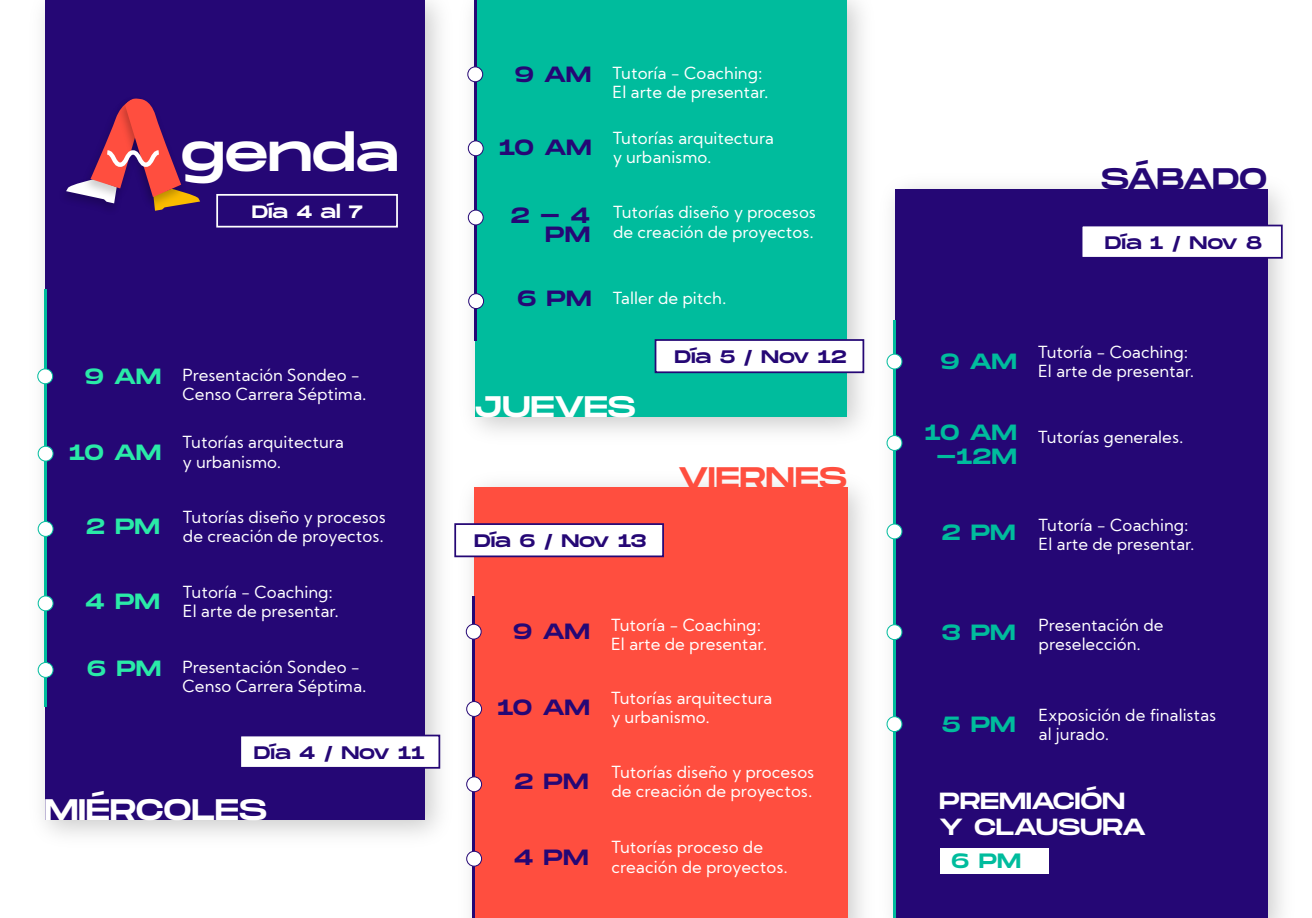
<style>
.page{position:relative;width:1312px;height:918px;background:#fff}
.page>*{position:absolute;margin:0;border:0;box-sizing:border-box;transform-origin:0 0}
.t1{font:49.7px "Monument Extended";letter-spacing:-.01em;color:#fff}
.t2{font:29.66px "Monument Extended";letter-spacing:-.01em;color:#fff}
.t3{font:29.66px "Monument Extended";letter-spacing:-.01em;color:#ff4e3f}
.t4{font:29.66px "Monument Extended";letter-spacing:-.035em;color:#250775}
.t5{font:23.36px/26.2px "Monument Extended";letter-spacing:-.015em;color:#fff}
.t6{font:22.05px "Monument Extended";letter-spacing:-.035em;color:#250775}
.t7{font:22.05px/23.6px "Monument Extended";letter-spacing:-.02em;color:#00bc9d;text-align:center}
.t8{font:22.05px "Monument Extended";letter-spacing:-.02em;color:#2aeaa8}
.t9{font:20.74px "Monument Extended";color:#00bc9d}
.t10{font:18.11px "Monument Extended";letter-spacing:-.01em;color:#250775}
.t11{font:17.85px "Monument Extended";color:#fff}
.t12{font:16.62px/19.2px "Kumbh Sans";color:#fff}
.s1{font-family:"Monument Extended";font-size:22.05px;color:#2aeaa8}
.s2{font-family:"Monument Extended";font-size:22.05px;color:#250775}
.s3{font-family:"Monument Extended";font-size:22.05px;color:#00bc9d}
</style>
<div class="page">
<img style="left:37px;top:0;width:404px;height:835px">
<div style="left:45px;top:0;width:379px;height:819px;background:#250775"></div>
<svg style="left:66px;top:98px;width:134px;height:113px"></svg>
<div style="left:239px;top:734px;width:201px;height:34px;background:#fff;border:2px solid #250775"></div>
<hr style="left:44px;top:289px;width:3px;height:417px;background:#00bc9d">
<div style="left:38px;top:369px;width:15px;height:14px;background:#fff;border-radius:50%"></div>
<div style="left:37px;top:368px;width:16px;height:16px;border:1px solid #00bc9d;border-radius:50%"></div>
<div style="left:38px;top:521px;width:15px;height:15px;background:#fff;border-radius:50%"></div>
<div style="left:38px;top:521px;width:15px;height:15px;border:1px solid #00bc9d;border-radius:50%"></div>
<div style="left:38px;top:662px;width:15px;height:15px;background:#fff;border-radius:50%"></div>
<div style="left:38px;top:662px;width:15px;height:15px;border:1px solid #00bc9d;border-radius:50%"></div>
<div style="left:38px;top:595px;width:15px;height:15px;background:#fff;border-radius:50%"></div>
<div style="left:38px;top:595px;width:15px;height:16px;border:1px solid #00bc9d;border-radius:50%"></div>
<div style="left:38px;top:446px;width:15px;height:15px;background:#fff;border-radius:50%"></div>
<div style="left:38px;top:445px;width:15px;height:16px;border:1px solid #00bc9d;border-radius:50%"></div>
<img style="left:467px;top:0;width:398px;height:432px">
<div style="left:475px;top:0;width:372px;height:416px;background:#00bc9d"></div>
<div style="left:654px;top:339px;width:210px;height:34px;background:#fff;border:2px solid #250775"></div>
<hr style="left:474px;top:0;width:3px;height:340px;background:#250775">
<div style="left:468px;top:67px;width:15px;height:15px;background:#fff;border-radius:50%"></div>
<div style="left:467px;top:66px;width:16px;height:16px;border:1px solid #250775;border-radius:50%"></div>
<div style="left:468px;top:210px;width:15px;height:15px;background:#fff;border-radius:50%"></div>
<div style="left:468px;top:209px;width:16px;height:16px;border:1px solid #250775;border-radius:50%"></div>
<div style="left:469px;top:293px;width:14px;height:15px;background:#fff;border-radius:50%"></div>
<div style="left:468px;top:293px;width:16px;height:16px;border:1px solid #250775;border-radius:50%"></div>
<div style="left:468px;top:141px;width:15px;height:15px;background:#fff;border-radius:50%"></div>
<div style="left:468px;top:140px;width:16px;height:16px;border:1px solid #250775;border-radius:50%"></div>
<img style="left:454px;top:484px;width:408px;height:433px">
<div style="left:474px;top:487px;width:373px;height:430px;background:#ff4e3f"></div>
<div style="left:454px;top:523px;width:210px;height:34px;background:#fff;border:2px solid #250775"></div>
<hr style="left:473px;top:596px;width:2px;height:321px;background:#250775">
<div style="left:466px;top:624px;width:15px;height:15px;background:#fff;border-radius:50%"></div>
<div style="left:466px;top:623px;width:15px;height:16px;border:1px solid #250775;border-radius:50%"></div>
<div style="left:467px;top:776px;width:14px;height:15px;background:#fff;border-radius:50%"></div>
<div style="left:466px;top:776px;width:16px;height:16px;border:1px solid #250775;border-radius:50%"></div>
<div style="left:467px;top:851px;width:14px;height:14px;background:#fff;border-radius:50%"></div>
<div style="left:466px;top:850px;width:16px;height:16px;border:1px solid #250775;border-radius:50%"></div>
<div style="left:467px;top:701px;width:14px;height:15px;background:#fff;border-radius:50%"></div>
<div style="left:466px;top:701px;width:16px;height:15px;border:1px solid #250775;border-radius:50%"></div>
<img style="left:886px;top:186px;width:397px;height:731px">
<div style="left:895px;top:189px;width:372px;height:728px;background:#250775"></div>
<div style="left:1080px;top:224px;width:202px;height:34px;background:#fff;border:2px solid #250775"></div>
<div style="left:939px;top:847px;width:109px;height:26px;background:#fff"></div>
<hr style="left:894px;top:320px;width:2px;height:597px;background:#00bc9d">
<div style="left:887px;top:354px;width:15px;height:15px;background:#fff;border-radius:50%"></div>
<div style="left:886px;top:353px;width:16px;height:16px;border:1px solid #00bc9d;border-radius:50%"></div>
<div style="left:887px;top:624px;width:15px;height:15px;background:#fff;border-radius:50%"></div>
<div style="left:886px;top:624px;width:16px;height:16px;border:1px solid #00bc9d;border-radius:50%"></div>
<div style="left:887px;top:716px;width:15px;height:15px;background:#fff;border-radius:50%"></div>
<div style="left:886px;top:716px;width:16px;height:15px;border:1px solid #00bc9d;border-radius:50%"></div>
<div style="left:887px;top:435px;width:15px;height:15px;background:#fff;border-radius:50%"></div>
<div style="left:886px;top:435px;width:16px;height:16px;border:1px solid #00bc9d;border-radius:50%"></div>
<div style="left:887px;top:524px;width:15px;height:14px;background:#fff;border-radius:50%"></div>
<div style="left:886px;top:523px;width:16px;height:16px;border:1px solid #00bc9d;border-radius:50%"></div>
<div style="left:216px;top:194px;width:182px;height:33px;border:2px solid #fff"></div>
<h1 class="t1" style="left:181px;top:117px;width:220px">genda</h1>
<p class="t11" style="left:252px;top:198px;width:113px">Día 4 al 7</p>
<p class="t12" style="left:183px;top:365px;width:186px;text-indent:-98px"><span class="s1">9 AM</span> Presentación Sondeo -<br>Censo Carrera Séptima.</p>
<h3 class="t8" style="left:69px;top:435px;width:94px">10 AM</h3>
<p class="t12" style="left:183px;top:432px;width:163px">Tutorías arquitectura y urbanismo.</p>
<h3 class="t8" style="left:86px;top:510px;width:75px">2 PM</h3>
<p class="t12" style="left:183px;top:507px;width:204px">Tutorías diseño y procesos de creación de proyectos.</p>
<h3 class="t8" style="left:85px;top:585px;width:76px">4 PM</h3>
<p class="t12" style="left:183px;top:582px;width:158px">Tutoría - Coaching:<br>El arte de presentar.</p>
<p class="t12" style="left:183px;top:657px;width:186px;text-indent:-96px"><span class="s1">6 PM</span> Presentación Sondeo -<br>Censo Carrera Séptima.</p>
<p class="t10" style="left:254px;top:738px;width:173px">Día 4 / Nov 11</p>
<h2 class="t2" style="left:44px;top:787px;width:225px">MIÉRCOLES</h2>
<p class="t12" style="left:612px;top:63px;width:158px;text-indent:-98px"><span class="s2">9 AM</span> Tutoría - Coaching:<br>El arte de presentar.</p>
<h3 class="t6" style="left:499px;top:131px;width:94px">10 AM</h3>
<p class="t12" style="left:613px;top:128px;width:163px">Tutorías arquitectura y urbanismo.</p>
<p class="t12" style="left:511px;top:202px;width:306px;text-align:right"><span class="s2">2 - 4</span> Tutorías diseño y procesos de creación de proyectos.</p>
<h3 class="t6" style="left:545px;top:218px;width:46px">PM</h3>
<p class="t12" style="left:517px;top:288px;width:211px"><span class="s2">6 PM</span> Taller de pitch.</p>
<h2 class="t2" style="left:475px;top:384px;width:163px">JUEVES</h2>
<p class="t10" style="left:474px;top:527px;width:174px">Día 6 / Nov 13</p>
<p class="t10" style="left:674px;top:343px;width:174px">Día 5 / Nov 12</p>
<h2 class="t3" style="left:678px;top:455px;width:170px">VIERNES</h2>
<p class="t12" style="left:611px;top:615px;width:158px;text-indent:-98px"><span class="s2">9 AM</span> Tutoría - Coaching:<br>El arte de presentar.</p>
<h3 class="t6" style="left:497px;top:691px;width:94px">10 AM</h3>
<p class="t12" style="left:611px;top:687px;width:163px">Tutorías arquitectura y urbanismo.</p>
<h3 class="t6" style="left:515px;top:765px;width:75px">2 PM</h3>
<p class="t12" style="left:611px;top:762px;width:204px">Tutorías diseño y procesos de creación de proyectos.</p>
<h3 class="t6" style="left:514px;top:840px;width:76px">4 PM</h3>
<p class="t12" style="left:611px;top:837px;width:178px">Tutorías proceso de creación de proyectos.</p>
<h2 class="t4" style="left:1100px;top:157px;width:168px">SÁBADO</h2>
<p class="t10" style="left:1105px;top:229px;width:159px">Día 1 / Nov 8</p>
<h3 class="t7" style="left:940px;top:349px;width:78px">9 AM</h3>
<p class="t12" style="left:1038px;top:342px;width:158px">Tutoría - Coaching:<br>El arte de presentar.</p>
<h3 class="t7" style="left:924px;top:420px;width:94px">10 AM -12M</h3>
<p class="t12" style="left:1038px;top:427px;width:147px">Tutorías generales.</p>
<p class="t12" style="left:1038px;top:515px;width:158px;text-indent:-97px"><span class="s3">2 PM</span> Tutoría - Coaching:<br>El arte de presentar.</p>
<p class="t12" style="left:1038px;top:615px;width:126px;text-indent:-97px"><span class="s3">3 PM</span> Presentación de preselección.</p>
<h3 class="t7" style="left:942px;top:712px;width:75px">5 PM</h3>
<p class="t12" style="left:1038px;top:705px;width:179px">Exposición de finalistas al jurado.</p>
<h3 class="t5" style="left:939px;top:786px;width:208px">PREMIACIÓN<br>Y CLAUSURA</h3>
<p class="t9" style="left:951px;top:845px;width:72px">6 PM</p>
</div>
